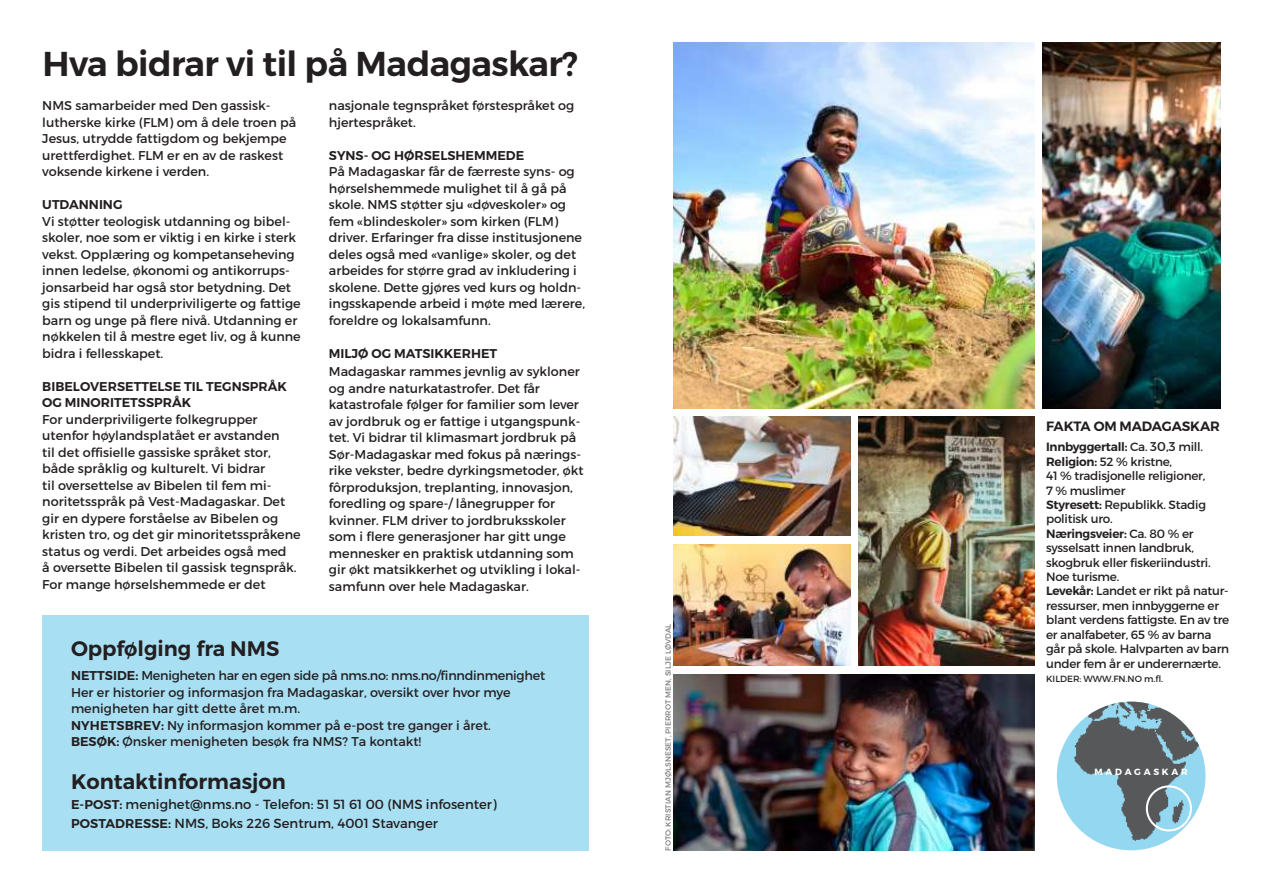
<style>
.page{position:relative;width:1263px;height:893px;background:#fff}
.page>*{position:absolute;margin:0;border:0;box-sizing:border-box;transform-origin:0 0}
.t1{font:600 34.5px "Montserrat";letter-spacing:-.015em;color:#231f20}
.t2{font:600 21px "Montserrat";color:#231f20}
.t3{font:600 13.5px "Montserrat";letter-spacing:-.01em;color:#231f20}
.t4{font:13.2px/18.6px "Montserrat";color:#231f20}
.t5{font:12.75px/16.5px "Montserrat";color:#231f20}
.t6{font:600 12.75px/16.5px "Montserrat";color:#231f20}
.t7{font:12px/14.4px "Montserrat";letter-spacing:-.02em;color:#231f20}
.t8{font:9px "Montserrat";color:#231f20}
.t9{font:700 9px "Montserrat";letter-spacing:.31em;color:#fff}
.t10{font:7.5px "Montserrat";letter-spacing:.01em;color:#7a7c7f}
.s1{font-weight:600}
.s2{font-weight:600;font-size:12.75px}
.s3{font-size:12.75px}
</style>
<div class="page">
<div style="left:42px;top:614px;width:547px;height:236px;background:#a9dff3"></div>
<img style="left:674px;top:544px;width:176px;height:122px">
<img style="left:674px;top:674px;width:361px;height:176px">
<img style="left:674px;top:417px;width:176px;height:119px">
<img style="left:859px;top:417px;width:176px;height:249px">
<img style="left:1057px;top:702px;width:148px;height:148px;border-radius:74px">
<div style="left:1146px;top:785px;width:46px;height:46px;border:2px solid #fff;border-radius:50%"></div>
<img style="left:673px;top:43px;width:361px;height:365px">
<img style="left:1043px;top:43px;width:177px;height:365px">
<h1 class="t1" style="left:43px;top:45px;width:537px">Hva bidrar vi til på Madagaskar?</h1>
<p class="t5" style="left:329px;top:98px;width:247px">nasjonale tegnspråket førstespråket og hjertespråket.</p>
<p class="t6" style="left:329px;top:147px;width:197px">SYNS- OG HØRSELSHEMMEDE</p>
<p class="t5" style="left:329px;top:164px;width:258px">På Madagaskar får de færreste syns- og hørselshemmede mulighet til å gå på skole. NMS støtter sju «døveskoler» og fem «blindeskoler» som kirken (FLM) driver. Erfaringer fra disse institusjonene deles også med «vanlige» skoler, og det arbeides for større grad av inkludering i skolene. Dette gjøres ved kurs og holdn&shy;ingsskapende arbeid i møte med lærere, foreldre og lokalsamfunn.</p>
<p class="t6" style="left:329px;top:345px;width:170px">MILJØ OG MATSIKKERHET</p>
<p class="t5" style="left:329px;top:364px;width:256px">Madagaskar rammes jevnlig av sykloner og andre naturkatastrofer. Det får katastrofale følger for familier som lever av jordbruk og er fattige i utgangspunk&shy;tet. Vi bidrar til klimasmart jordbruk på Sør-Madagaskar med fokus på nærings&shy;rike vekster, bedre dyrkingsmetoder, økt fôrproduksjon, treplanting, innovasjon, foredling og spare-/ lånegrupper for kvinner. FLM driver to jordbruksskoler som i flere generasjoner har gitt unge mennesker en praktisk utdanning som gir økt matsikkerhet og utvikling i lokal&shy;samfunn over hele Madagaskar.</p>
<p class="t5" style="left:42px;top:98px;width:255px">NMS samarbeider med Den gassisk&shy;lutherske kirke (FLM) om å dele troen på Jesus, utrydde fattigdom og bekjempe urettferdighet. FLM er en av de raskest voksende kirkene i verden.</p>
<p class="t6" style="left:42px;top:196px;width:82px">UTDANNING</p>
<p class="t5" style="left:42px;top:213px;width:260px">Vi støtter teologisk utdanning og bibel&shy;skoler, noe som er viktig i en kirke i sterk vekst. Opplæring og kompetanseheving innen ledelse, økonomi og antikorrups&shy;jonsarbeid har også stor betydning. Det gis stipend til underpriviligerte og fattige barn og unge på flere nivå. Utdanning er nøkkelen til å mestre eget liv, og å kunne bidra i fellesskapet.</p>
<p class="t6" style="left:42px;top:378px;width:246px">BIBELOVERSETTELSE TIL TEGNSPRÅK<br>OG MINORITETSSPRÅK</p>
<p class="t5" style="left:42px;top:411px;width:260px">For underpriviligerte folkegrupper utenfor høylandsplatået er avstanden<br>til det offisielle gassiske språket stor, både språklig og kulturelt. Vi bidrar<br>til oversettelse av Bibelen til fem mi&shy;noritetsspråk på Vest-Madagaskar. Det gir en dypere forståelse av Bibelen og kristen tro, og det gir minoritetsspråkene status og verdi. Det arbeides også med<br>å oversette Bibelen til gassisk tegnspråk.<br>For mange hørselshemmede er det</p>
<h2 class="t2" style="left:71px;top:637px;width:210px">Oppfølging fra NMS</h2>
<p class="t5" style="left:71px;top:668px;width:476px"><span class="s1">NETTSIDE:</span> Menigheten har en egen side på nms.no: nms.no/finndinmenighet Her er historier og informasjon fra Madagaskar, oversikt over hvor mye menigheten har gitt dette året m.m.<br><span class="s1">NYHETSBREV:</span> Ny informasjon kommer på e-post tre ganger i året.<br><span class="s1">BESØK:</span> Ønsker menigheten besøk fra NMS? Ta kontakt!</p>
<h2 class="t2" style="left:71px;top:770px;width:216px">Kontaktinformasjon</h2>
<p class="t4" style="left:71px;top:796px;width:427px"><span class="s2">E-POST:</span> menighet@nms.no - Telefon: 51 51 61 00 (NMS infosenter)<br><span class="s2">POSTADRESSE:</span> NMS, Boks 226 Sentrum, 4001 Stavanger</p>
<p class="t10" style="left:665px;top:851px;width:229px;rotate:-90deg">FOTO: KRISTIAN MJØLSNESET, PIERROT MEN, SILJE LØVDAL</p>
<p class="t3" style="left:1046px;top:419px;width:175px">FAKTA OM MADAGASKAR</p>
<p class="t7" style="left:1046px;top:441px;width:185px"><span class="s1">Innbyggertall:</span> Ca. <span class="s3">30,3</span> mill.<br><span class="s1">Religion:</span> 52 % kristne,<br>41 % tradisjonelle religioner,<br>7 % muslimer<br><span class="s1">Styresett:</span> Republikk. Stadig politisk uro.<br><span class="s1">Næringsveier:</span> Ca. 80 % er sysselsatt innen landbruk, skogbruk eller fiskeriindustri.<br>Noe turisme.<br><span class="s1">Levekår:</span> Landet er rikt på natur&shy;ressurser, men innbyggerne er blant verdens fattigste. En av tre er analfabeter, 65 % av barna går på skole. Halvparten av barn under fem år er underernærte.</p>
<p class="t8" style="left:1046px;top:675px;width:118px">KILDER: WWW.FN.NO m.fl.</p>
<p class="t9" style="left:1094px;top:767px;width:95px">MADAGASKAR</p>
</div>
